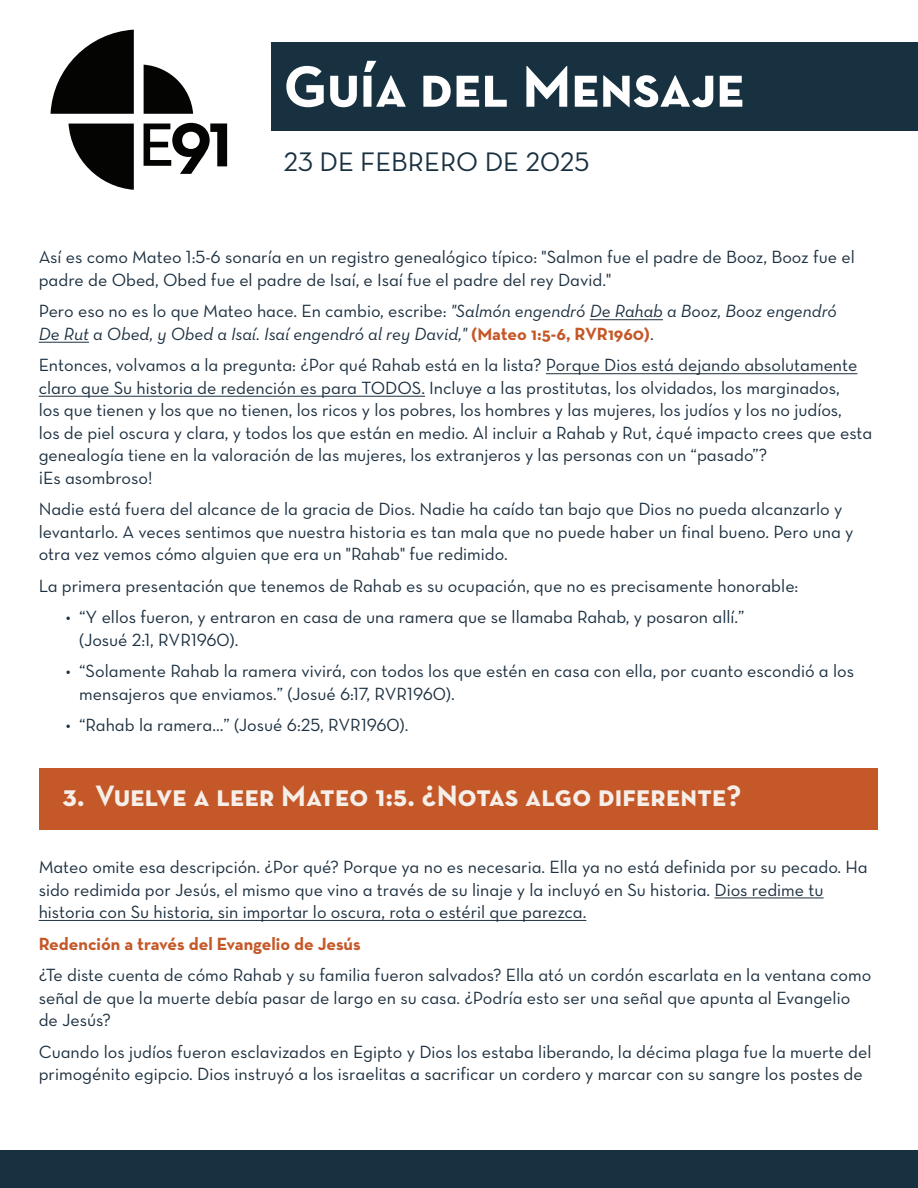
<style>
.page{position:relative;width:918px;height:1188px;background:#fff}
.page>*{position:absolute;margin:0;border:0;box-sizing:border-box;transform-origin:0 0}
.t1{font:59.25px "Neutra Text Bold SC";color:#fff}
.t2{font:30px "Neutra Text Bold SC";color:#f6efe9}
.t3{font:27.3px "Neutra Text Book Alt";color:#183040}
.t4{font:18px/22.5px "Neutra Text Book Alt";color:#1d3040}
.t5{font:italic 18px "Neutra Text";color:#1d3040}
.t6{font:700 18px "Neutra Text";color:#c55828}
.s1{font-family:"Neutra Text";font-style:italic}
.s2{font-weight:700;font-style:normal;color:#c55828}
.s3{font-family:"Neutra Text Book Alt";font-style:normal}
</style>
<div class="page">
<div style="left:272px;top:42px;width:646px;height:89px;background:#183141"></div>
<div style="left:0;top:1150px;width:918px;height:38px;background:#183141"></div>
<svg style="left:144px;top:65px;width:49px;height:49px"></svg>
<svg style="left:51px;top:30px;width:83px;height:84px"></svg>
<svg style="left:69px;top:124px;width:65px;height:66px"></svg>
<svg style="left:144px;top:123px;width:83px;height:51px"></svg>
<div style="left:40px;top:768px;width:838px;height:62px;background:#c55828"></div>
<hr style="left:715px;top:898px;width:109px;height:1px;background:#1d3040">
<hr style="left:39px;top:920px;width:547px;height:1px;background:#1d3040">
<hr style="left:590px;top:319px;width:73px;height:1px;background:#1d3040">
<hr style="left:39px;top:342px;width:50px;height:1px;background:#1d3040">
<hr style="left:546px;top:373px;width:311px;height:1px;background:#1d3040">
<hr style="left:39px;top:396px;width:386px;height:1px;background:#1d3040">
<h1 class="t1" style="left:284px;top:50px;width:463px">Guía del Mensaje</h1>
<h3 class="t3" style="left:284px;top:145px;width:307px">23 DE FEBRERO DE 2025</h3>
<p class="t4" style="left:39px;top:246px;width:818px">Así es como Mateo 1:5-6 sonaría en un registro genealógico típico: "Salmon fue el padre de Booz, Booz fue el padre de Obed, Obed fue el padre de Isaí, e Isaí fue el padre del rey David."</p>
<p class="t4" style="left:39px;top:300px;width:800px">Pero eso no es lo que Mateo hace. En cambio, escribe: <span class="s1">"Salmón engendró De Rahab a Booz, Booz engendró</span></p>
<p class="t5" style="left:39px;top:323px;width:616px">De Rut a Obed, y Obed a Isaí. Isaí engendró al rey David," <span class="s2">(Mateo 1:5-6, RVR1960)</span><span class="s3">.</span></p>
<p class="t4" style="left:39px;top:354px;width:835px">Entonces, volvamos a la pregunta: ¿Por qué Rahab está en la lista? Porque Dios está dejando absolutamente claro que Su historia de redención es para TODOS. Incluye a las prostitutas, los olvidados, los marginados,<br>los que tienen y los que no tienen, los ricos y los pobres, los hombres y las mujeres, los judíos y los no judíos,<br>los de piel oscura y clara, y todos los que están en medio. Al incluir a Rahab y Rut, ¿qué impacto crees que esta genealogía tiene en la valoración de las mujeres, los extranjeros y las personas con un “pasado”?<br>¡Es asombroso!</p>
<p class="t4" style="left:39px;top:498px;width:816px">Nadie está fuera del alcance de la gracia de Dios. Nadie ha caído tan bajo que Dios no pueda alcanzarlo y levantarlo. A veces sentimos que nuestra historia es tan mala que no puede haber un final bueno. Pero una y otra vez vemos cómo alguien que era un "Rahab" fue redimido.</p>
<p class="t4" style="left:39px;top:574px;width:761px">La primera presentación que tenemos de Rahab es su ocupación, que no es precisamente honorable:</p>
<p class="t4" style="left:79px;top:606px;width:667px;text-indent:-14px">• “Y ellos fueron, y entraron en casa de una ramera que se llamaba Rahab, y posaron allí.” (Josué 2:1, RVR1960).</p>
<p class="t4" style="left:79px;top:660px;width:776px;text-indent:-14px">• “Solamente Rahab la ramera vivirá, con todos los que estén en casa con ella, por cuanto escondió a los mensajeros que enviamos.” (Josué 6:17, RVR1960).</p>
<p class="t4" style="left:66px;top:714px;width:344px">• “Rahab la ramera…” (Josué 6:25, RVR1960).</p>
<h2 class="t2" style="left:62px;top:778px;width:681px">3. Vuelve a leer Mateo 1:5. ¿Notas algo diferente?</h2>
<p class="t4" style="left:39px;top:855px;width:830px">Mateo omite esa descripción. ¿Por qué? Porque ya no es necesaria. Ella ya no está definida por su pecado. Ha sido redimida por Jesús, el mismo que vino a través de su linaje y la incluyó en Su historia. Dios redime tu historia con Su historia, sin importar lo oscura, rota o estéril que parezca.</p>
<p class="t6" style="left:39px;top:932px;width:324px">Redención a través del Evangelio de Jesús</p>
<p class="t4" style="left:39px;top:963px;width:834px">¿Te diste cuenta de cómo Rahab y su familia fueron salvados? Ella ató un cordón escarlata en la ventana como señal de que la muerte debía pasar de largo en su casa. ¿Podría esto ser una señal que apunta al Evangelio de Jesús?</p>
<p class="t4" style="left:39px;top:1040px;width:834px">Cuando los judíos fueron esclavizados en Egipto y Dios los estaba liberando, la décima plaga fue la muerte del primogénito egipcio. Dios instruyó a los israelitas a sacrificar un cordero y marcar con su sangre los postes de</p>
</div>
